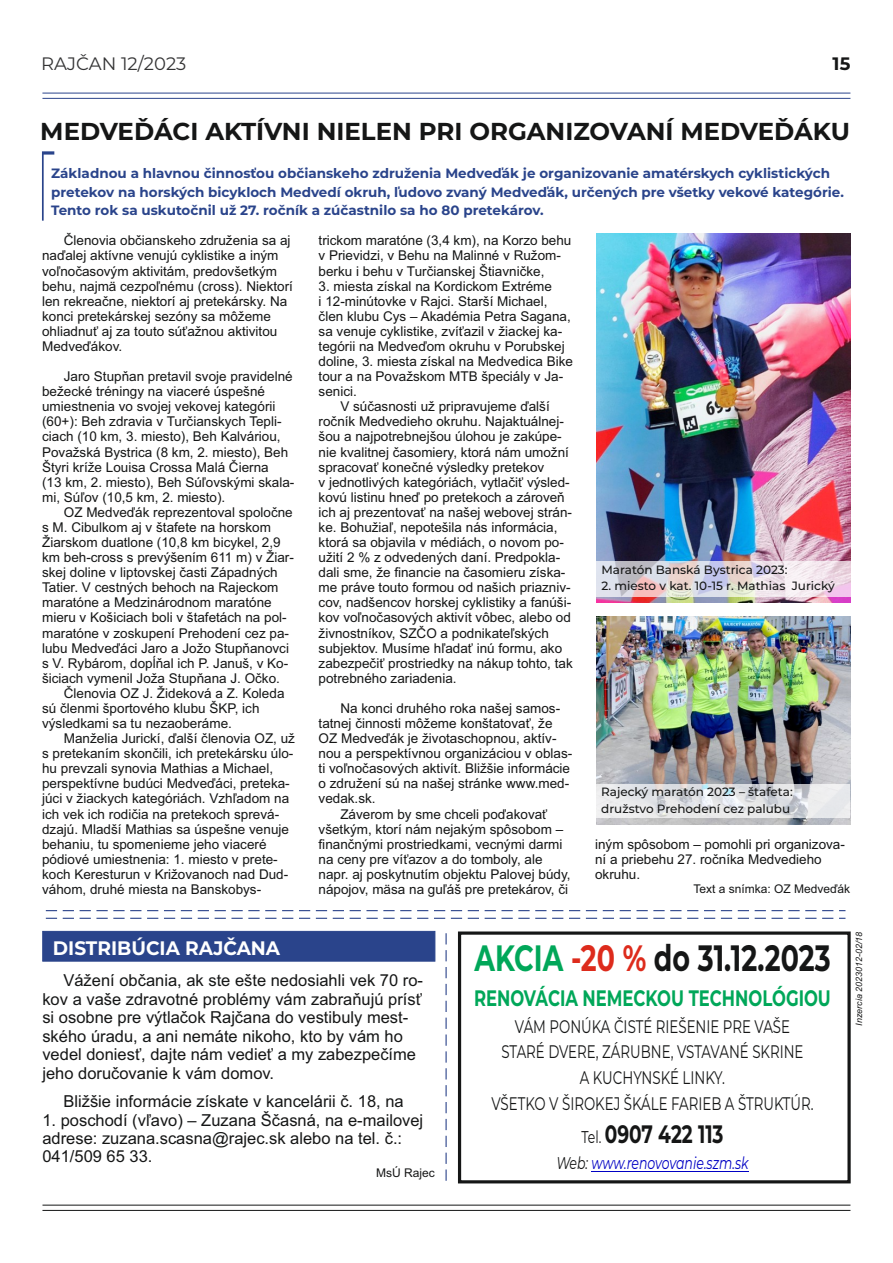
<style>
.page{position:relative;width:893px;height:1263px;background:#fff}
.page>*{position:absolute;margin:0;border:0;box-sizing:border-box;transform-origin:0 0}
.t1{font:700 36.6px "Montserrat";color:#151616;scale:.73 1}
.t2{font:700 25.2px "Montserrat";color:#151616;scale:.73 1}
.t3{font:700 24.45px "Montserrat";color:#151616}
.t4{font:700 22.35px "Montserrat";color:#00a759;scale:.73 1}
.t5{font:700 19.5px "Montserrat";color:#fff;scale:.95 1}
.t6{font:18.15px/25.7px "Montserrat";color:#151616;text-align:center;scale:.73 1}
.t7{font:18px "Montserrat";color:#343435}
.t8{font:700 18px "Montserrat";color:#151616}
.t9{font:italic 17.1px "Montserrat";color:#0000c4;scale:.73 1}
.t10{font:16.5px/18.5px "Arial";color:#151616}
.t11{font:13.5px/15.1px "Arial";color:#151616}
.t12{font:700 13.5px/18.6px "Montserrat";color:#2a448b}
.t13{font:500 12px/16.5px "Montserrat";color:#151616}
.t14{font:12px "Arial";color:#151616}
.t15{font:italic 8.85px "Arial";color:#151616}
.s1{color:#00a759}
.s2{color:#dd2b1c}
.s3{font-weight:400;font-size:17.1px}
.s4{color:#151616}
</style>
<div class="page">
<hr style="left:42px;top:93px;width:808px;height:1px;background:#2a448b">
<hr style="left:42px;top:98px;width:808px;height:1px;background:#2a448b">
<hr style="left:42px;top:1210px;width:808px;height:1px;background:#151616">
<hr style="left:42px;top:1205px;width:808px;height:1px;background:#151616">
<svg style="left:46px;top:918px;width:799px;height:1px"></svg>
<svg style="left:46px;top:910px;width:799px;height:1px"></svg>
<svg style="left:42px;top:151px;width:12px;height:70px"></svg>
<div style="left:42px;top:930px;width:394px;height:32px;background:#2a448b"></div>
<div style="left:458px;top:931px;width:393px;height:252px;border:3px solid #151616"></div>
<hr style="left:592px;top:1171px;width:157px;height:1px;background:#0000c4">
<svg style="left:445px;top:933px;width:2px;height:248px"></svg>
<img style="left:596px;top:233px;width:254px;height:369px">
<img style="left:596px;top:617px;width:254px;height:208px">
<div style="left:596px;top:561px;width:255px;height:35px;background:#fff;opacity:.7"></div>
<div style="left:596px;top:784px;width:254px;height:34px;background:#fff;opacity:.7"></div>
<h3 class="t7" style="left:41px;top:53px;width:147px">RAJČAN 12/2023</h3>
<h3 class="t8" style="left:833px;top:53px;width:19px">15</h3>
<h3 class="t3" style="left:40px;top:116px;width:811px">MEDVEĎÁCI AKTÍVNI NIELEN PRI ORGANIZOVANÍ MEDVEĎÁKU</h3>
<p class="t12" style="left:51px;top:164px;width:794px">Základnou a hlavnou činnosťou občianskeho združenia Medveďák je organizovanie amatérskych cyklistických pretekov na horských bicykloch Medvedí okruh, ľudovo zvaný Medveďák, určených pre všetky vekové kategórie.<br>Tento rok sa uskutočnil už 27. ročník a zúčastnilo sa ho 80 pretekárov.</p>
<p class="t11" style="left:42px;top:234px;width:252px;text-indent:22px">Členovia občianskeho združenia sa aj naďalej aktívne venujú cyklistike a iným voľnočasovým aktivitám, predovšetkým behu, najmä cezpoľnému (cross). Niektorí len rekreačne, niektorí aj pretekársky. Na konci pretekárskej sezóny sa môžeme ohliadnuť aj za touto súťažnou aktivitou Medveďákov.</p>
<p class="t11" style="left:42px;top:370px;width:254px;text-indent:22px">Jaro Stupňan pretavil svoje pravidelné bežecké tréningy na viaceré úspešné umiestnenia vo svojej vekovej kategórii (60+): Beh zdravia v Turčianskych Tepli&shy;ciach (10 km, 3. miesto), Beh Kalváriou, Považská Bystrica (8 km, 2. miesto), Beh Štyri kríže Louisa Crossa Malá Čierna<br>(13 km, 2. miesto), Beh Súľovskými skala&shy;mi, Súľov (10,5 km, 2. miesto).</p>
<p class="t11" style="left:42px;top:506px;width:253px;text-indent:22px">OZ Medveďák reprezentoval spoločne s M. Cibulkom aj v štafete na horskom Žiarskom duatlone (10,8 km bicykel, 2,9 km beh-cross s prevýšením 611 m) v Žiar&shy;skej doline v liptovskej časti Západných Tatier. V cestných behoch na Rajeckom maratóne a Medzinárodnom maratóne mieru v Košiciach boli v štafetách na pol&shy;maratóne v zoskupení Prehodení cez pa&shy;lubu Medveďáci Jaro a Jožo Stupňanovci s V. Rybárom, dopĺňal ich P. Januš, v Ko&shy;šiciach vymenil Joža Stupňana J. Očko.</p>
<p class="t11" style="left:42px;top:687px;width:244px;text-indent:22px">Členovia OZ J. Žideková a Z. Koleda sú členmi športového klubu ŠKP, ich výsledkami sa tu nezaoberáme.</p>
<p class="t11" style="left:42px;top:732px;width:254px;text-indent:22px">Manželia Jurickí, ďalší členovia OZ, už s pretekaním skončili, ich pretekársku úlo&shy;hu prevzali synovia Mathias a Michael, perspektívne budúci Medveďáci, preteka&shy;júci v žiackych kategóriách. Vzhľadom na ich vek ich rodičia na pretekoch sprevá&shy;dzajú. Mladší Mathias sa úspešne venuje behaniu, tu spomenieme jeho viaceré pódiové umiestnenia: 1. miesto v prete&shy;koch Keresturun v Križovanoch nad Dud&shy;váhom, druhé miesta na Banskobys-</p>
<p class="t11" style="left:319px;top:234px;width:254px">trickom maratóne (3,4 km), na Korzo behu v Prievidzi, v Behu na Malinné v Ružom&shy;berku i behu v Turčianskej Štiavničke,</p>
<p class="t11" style="left:319px;top:280px;width:235px">3. miesta získal na Kordickom Extréme</p>
<p class="t11" style="left:319px;top:295px;width:230px">i 12-minútovke v Rajci. Starší Michael,</p>
<p class="t11" style="left:319px;top:310px;width:254px">člen klubu Cys – Akadémia Petra Sagana,</p>
<p class="t11" style="left:319px;top:325px;width:245px">sa venuje cyklistike, zvíťazil v žiackej ka-</p>
<p class="t11" style="left:319px;top:340px;width:248px">tegórii na Medveďom okruhu v Porubskej</p>
<p class="t11" style="left:319px;top:355px;width:256px">doline, 3. miesta získal na Medvedica Bike</p>
<p class="t11" style="left:319px;top:370px;width:246px">tour a na Považskom MTB špeciály v Ja-</p>
<p class="t11" style="left:319px;top:385px;width:40px">senici.</p>
<p class="t11" style="left:340px;top:400px;width:211px">V súčasnosti už pripravujeme ďalší</p>
<p class="t11" style="left:319px;top:415px;width:247px">ročník Medvedieho okruhu. Najaktuálnej-</p>
<p class="t11" style="left:319px;top:430px;width:245px">šou a najpotrebnejšou úlohou je zakúpe-</p>
<p class="t11" style="left:319px;top:445px;width:252px">nie kvalitnej časomiery, ktorá nám umožní</p>
<p class="t11" style="left:319px;top:461px;width:227px">spracovať konečné výsledky pretekov</p>
<p class="t11" style="left:319px;top:476px;width:253px">v jednotlivých kategóriách, vytlačiť výsled-</p>
<p class="t11" style="left:319px;top:491px;width:248px">kovú listinu hneď po pretekoch a zároveň</p>
<p class="t11" style="left:319px;top:506px;width:255px">ich aj prezentovať na našej webovej strán-</p>
<p class="t11" style="left:319px;top:521px;width:240px">ke. Bohužiaľ, nepotešila nás informácia,</p>
<p class="t11" style="left:319px;top:536px;width:247px">ktorá sa objavila v médiách, o novom po-</p>
<p class="t11" style="left:319px;top:551px;width:243px">užití 2 % z odvedených daní. Predpokla-</p>
<p class="t11" style="left:319px;top:566px;width:248px">dali sme, že financie na časomieru získa-</p>
<p class="t11" style="left:319px;top:581px;width:254px">me práve touto formou od našich priazniv-</p>
<p class="t11" style="left:319px;top:596px;width:254px">cov, nadšencov horskej cyklistiky a fanúši-</p>
<p class="t11" style="left:319px;top:611px;width:254px">kov voľnočasových aktivít vôbec, alebo od</p>
<p class="t11" style="left:319px;top:626px;width:232px">živnostníkov, SZČO a podnikateľských</p>
<p class="t11" style="left:319px;top:641px;width:245px">subjektov. Musíme hľadať inú formu, ako</p>
<p class="t11" style="left:319px;top:657px;width:256px">zabezpečiť prostriedky na nákup tohto, tak</p>
<p class="t11" style="left:319px;top:672px;width:140px">potrebného zariadenia.</p>
<p class="t11" style="left:340px;top:702px;width:221px">Na konci druhého roka našej samos-</p>
<p class="t11" style="left:319px;top:717px;width:235px">tatnej činnosti môžeme konštatovať, že</p>
<p class="t11" style="left:319px;top:732px;width:239px">OZ Medveďák je životaschopnou, aktív-</p>
<p class="t11" style="left:319px;top:747px;width:255px">nou a perspektívnou organizáciou v oblas-</p>
<p class="t11" style="left:319px;top:762px;width:253px">ti voľnočasových aktivít. Bližšie informácie</p>
<p class="t11" style="left:319px;top:777px;width:252px">o združení sú na našej stránke www.med-</p>
<p class="t11" style="left:319px;top:792px;width:59px">vedak.sk.</p>
<p class="t11" style="left:340px;top:807px;width:208px">Záverom by sme chceli poďakovať</p>
<p class="t11" style="left:319px;top:822px;width:246px">všetkým, ktorí nám nejakým spôsobom –</p>
<p class="t11" style="left:319px;top:838px;width:245px">finančnými prostriedkami, vecnými darmi</p>
<p class="t11" style="left:319px;top:853px;width:225px">na ceny pre víťazov a do tomboly, ale</p>
<p class="t11" style="left:319px;top:868px;width:253px">napr. aj poskytnutím objektu Palovej búdy,</p>
<p class="t11" style="left:319px;top:883px;width:251px">nápojov, mäsa na guľáš pre pretekárov, či</p>
<p class="t13" style="left:601px;top:561px;width:188px">Maratón Banská Bystrica 2023:</p>
<p class="t13" style="left:601px;top:578px;width:235px">2. miesto v kat. 10-15 r. Mathias Jurický</p>
<p class="t13" style="left:601px;top:784px;width:193px">Rajecký maratón 2023 – štafeta: družstvo Prehodení cez palubu</p>
<p class="t11" style="left:595px;top:838px;width:251px">iným spôsobom – pomohli pri organizova&shy;ní a priebehu 27. ročníka Medvedieho okruhu.</p>
<p class="t14" style="left:693px;top:884px;width:158px">Text a snímka: OZ Medveďák</p>
<h3 class="t5" style="left:53px;top:936px;width:241px">DISTRIBÚCIA RAJČANA</h3>
<p class="t15" style="left:856px;top:1025px;width:95px;rotate:-90deg">Inzercia 2023012-02/18</p>
<h1 class="t1" style="left:474px;top:935px;width:489px"><span class="s1">AKCIA</span> <span class="s2">-20 %</span> do 31.12.2023</h1>
<h3 class="t4" style="left:474px;top:984px;width:490px">RENOVÁCIA NEMECKOU TECHNOLÓGIOU</h3>
<h3 class="t6" style="left:491px;top:1013px;width:443px">VÁM PONÚKA ČISTÉ RIEŠENIE PRE VAŠE STARÉ DVERE, ZÁRUBNE, VSTAVANÉ SKRINE<br>A KUCHYNSKÉ LINKY.<br>VŠETKO V ŠIROKEJ ŠKÁLE FARIEB A ŠTRUKTÚR.</h3>
<h2 class="t2" style="left:581px;top:1118px;width:196px"><span class="s3">Tel.</span> 0907 422 113</h2>
<p class="t9" style="left:556px;top:1153px;width:265px"><span class="s4">Web:</span> www.renovovanie.szm.sk</p>
<p class="t10" style="left:42px;top:973px;width:382px;text-indent:21px">Vážení občania, ak ste ešte nedosiahli vek 70 ro&shy;kov a vaše zdravotné problémy vám zabraňujú prísť si osobne pre výtlačok Rajčana do vestibuly mest&shy;ského úradu, a ani nemáte nikoho, kto by vám ho vedel doniesť, dajte nám vedieť a my zabezpečíme jeho doručovanie k vám domov.</p>
<p class="t10" style="left:63px;top:1093px;width:342px">Bližšie informácie získate v kancelárii č. 18, na</p>
<p class="t10" style="left:42px;top:1112px;width:382px">1. poschodí (vľavo) – Zuzana Ščasná, na e-mailovej adrese: zuzana.scasna@rajec.sk alebo na tel. č.:<br>041/509 65 33.</p>
<p class="t14" style="left:376px;top:1168px;width:60px">MsÚ Rajec</p>
</div>
